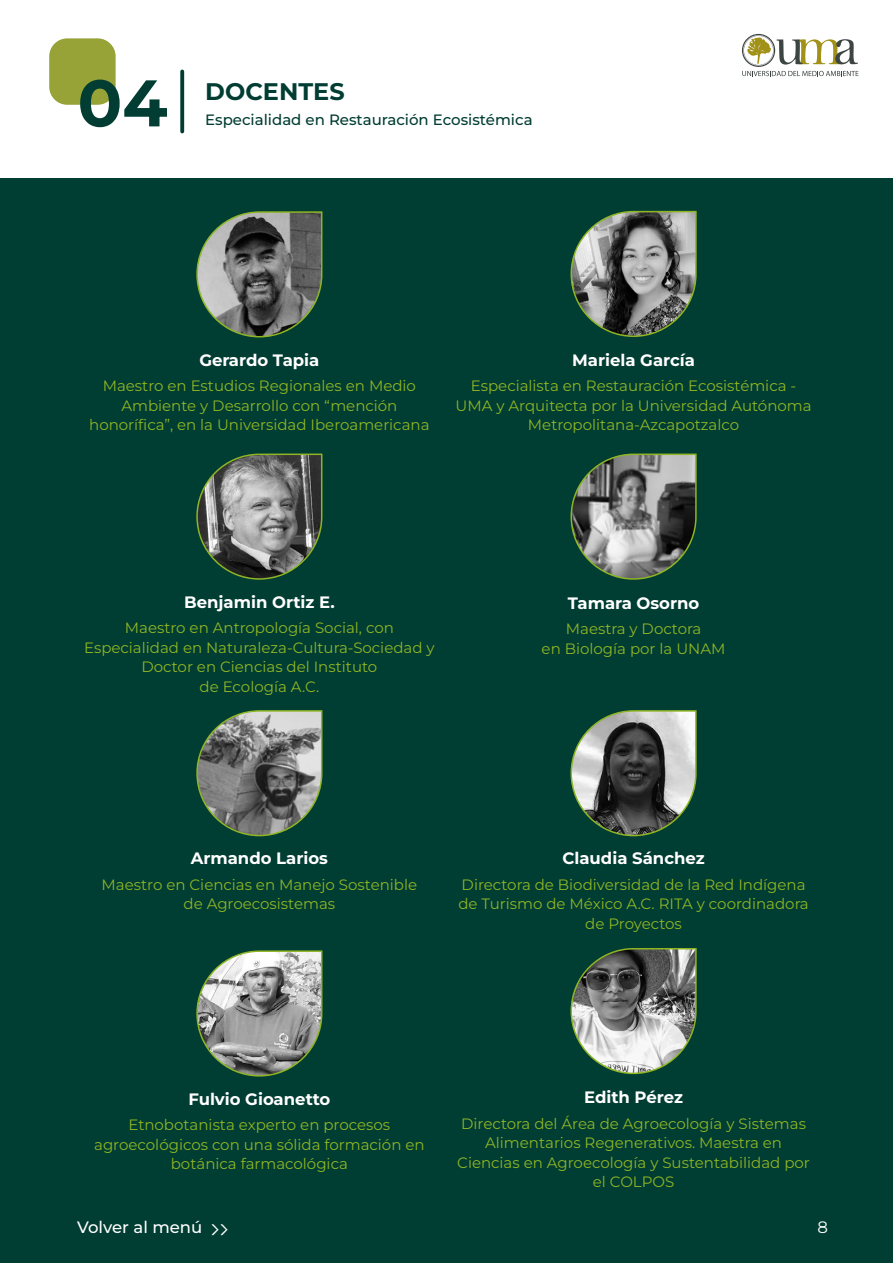
<style>
.page{position:relative;width:893px;height:1263px;background:#fff}
.page>*{position:absolute;margin:0;border:0;box-sizing:border-box;transform-origin:0 0}
.t1{font:700 65.85px "Montserrat";color:#013d32}
.t2{font:700 24px "Montserrat";color:#013d32}
.t3{font:700 16.5px "Montserrat";color:#fff}
.t4{font:500 16.5px "Montserrat";color:#fff}
.t5{font:16.5px "Montserrat";color:#fff}
.t6{font:15px/19.5px "Montserrat";color:#8fb524;text-align:center}
.t7{font:500 15px "Montserrat";color:#013d32}
.s1{font-family:"Dearlove";font-weight:400;font-size:22.5px}
</style>
<div class="page">
<svg style="left:742px;top:34px;width:116px;height:42px"></svg>
<div style="left:0;top:179px;width:893px;height:1084px;background:#003d33"></div>
<div style="left:49px;top:38px;width:67px;height:67px;background:#98a337;border-radius:18px"></div>
<svg style="left:180px;top:71px;width:4px;height:60px"></svg>
<svg style="left:196px;top:211px;width:127px;height:127px"></svg>
<svg style="left:570px;top:210px;width:127px;height:127px"></svg>
<svg style="left:570px;top:948px;width:127px;height:127px"></svg>
<svg style="left:196px;top:710px;width:127px;height:127px"></svg>
<svg style="left:196px;top:453px;width:127px;height:127px"></svg>
<svg style="left:570px;top:710px;width:127px;height:127px"></svg>
<svg style="left:196px;top:950px;width:127px;height:127px"></svg>
<svg style="left:570px;top:453px;width:127px;height:127px"></svg>
<h1 class="t1" style="left:78px;top:56px;width:92px">04</h1>
<h2 class="t2" style="left:205px;top:74px;width:141px">DOCENTES</h2>
<p class="t7" style="left:205px;top:109px;width:329px">Especialidad en Restauración Ecosistémica</p>
<p class="t3" style="left:199px;top:348px;width:122px">Gerardo Tapia</p>
<p class="t6" style="left:89px;top:375px;width:342px">Maestro en Estudios Regionales en Medio<br>Ambiente y Desarrollo con “mención honorífica”, en la Universidad Iberoamericana</p>
<p class="t3" style="left:572px;top:348px;width:124px">Mariela García</p>
<p class="t6" style="left:455px;top:376px;width:358px">Especialista en Restauración Ecosistémica -<br>UMA y Arquitecta por la Universidad Autónoma<br>Metropolitana-Azcapotzalco</p>
<p class="t3" style="left:184px;top:590px;width:152px">Benjamin Ortiz E.</p>
<p class="t6" style="left:84px;top:618px;width:352px">Maestro en Antropología Social, con Especialidad en Naturaleza-Cultura-Sociedad y Doctor en Ciencias del Instituto<br>de Ecología A.C.</p>
<p class="t3" style="left:568px;top:591px;width:133px">Tamara Osorno</p>
<p class="t6" style="left:542px;top:619px;width:185px">Maestra y Doctora<br>en Biología por la UNAM</p>
<p class="t3" style="left:191px;top:846px;width:139px">Armando Larios</p>
<p class="t6" style="left:102px;top:874px;width:317px">Maestro en Ciencias en Manejo Sostenible de Agroecosistemas</p>
<p class="t3" style="left:562px;top:846px;width:144px">Claudia Sánchez</p>
<p class="t6" style="left:458px;top:874px;width:352px">Directora de Biodiversidad de la Red Indígena de Turismo de México A.C. RITA y coordinadora de Proyectos</p>
<p class="t3" style="left:188px;top:1087px;width:144px">Fulvio Gioanetto</p>
<p class="t6" style="left:94px;top:1114px;width:332px">Etnobotanista experto en procesos agroecológicos con una sólida formación en botánica farmacológica</p>
<p class="t3" style="left:584px;top:1085px;width:101px">Edith Pérez</p>
<p class="t6" style="left:457px;top:1113px;width:354px">Directora del Área de Agroecología y Sistemas Alimentarios Regenerativos. Maestra en Ciencias en Agroecología y Sustentabilidad por el COLPOS</p>
<p class="t4" style="left:77px;top:1216px;width:153px">Volver al menú <span class="s1">&gt;&gt;</span></p>
<p class="t5" style="left:818px;top:1216px;width:12px">8</p>
</div>
